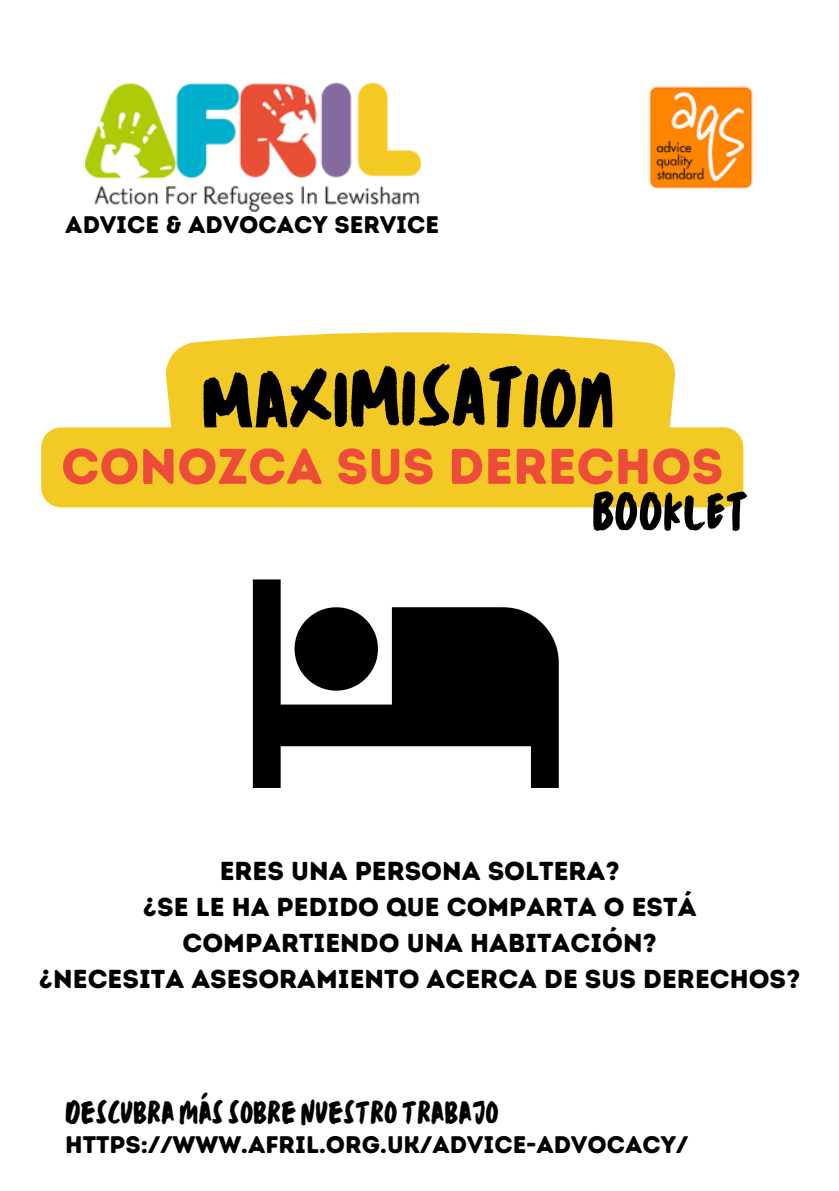
<style>
.page{position:relative;width:839px;height:1191px;background:#fff}
.page>*{position:absolute;margin:0;border:0;box-sizing:border-box;transform-origin:0 0}
.t1{font:80px "TC October Regular";color:#000}
.t2{font:50px "Intro Rust Base";color:#ec4c39}
.t3{font:50px "TC October Regular";color:#000}
.t4{font:30px "TC October Regular";color:#000}
.t5{font:26px/36px "Intro Rust Base";color:#000;text-align:center}
.t6{font:24px "Intro Rust Base";color:#000}
</style>
<div class="page">
<img style="left:86px;top:84px;width:334px;height:127px">
<img style="left:649px;top:86px;width:104px;height:103px">
<svg style="left:253px;top:579px;width:305px;height:209px;fill:#000"></svg>
<svg style="left:166px;top:332px;width:509px;height:95px;background:#f4cf3e"></svg>
<div style="left:41px;top:427px;width:702px;height:80px;background:#f3c925;border-radius:20px"></div>
<div style="left:200px;top:364px;width:199px;height:63px;background:#f3c925"></div>
<div style="left:452px;top:364px;width:164px;height:63px;background:#f3c925"></div>
<p class="t6" style="left:65px;top:211px;width:375px">ADVICE &amp; ADVOCACY SERVICE</p>
<p class="t1" style="left:400px;top:335px;width:53px">IS</p>
<p class="t2" style="left:61px;top:436px;width:663px">CONOZCA SUS DERECHOS</p>
<p class="t3" style="left:592px;top:474px;width:157px">BOOKLET</p>
<p class="t5" style="left:220px;top:853px;width:401px">ERES UNA PERSONA SOLTERA?</p>
<p class="t5" style="left:143px;top:889px;width:555px">¿SE LE HA PEDIDO QUE COMPARTA O ESTÁ<br>COMPARTIENDO UNA HABITACIÓN?</p>
<p class="t5" style="left:39px;top:961px;width:763px">¿NECESITA ASESORAMIENTO ACERCA DE SUS DERECHOS?</p>
<p class="t4" style="left:65px;top:1090px;width:435px">DESCUBRA MÁS SOBRE NUESTRO TRABAJO</p>
<p class="t6" style="left:65px;top:1130px;width:624px">HTTPS://WWW.AFRIL.ORG.UK/ADVICE-ADVOCACY/</p>
</div>
